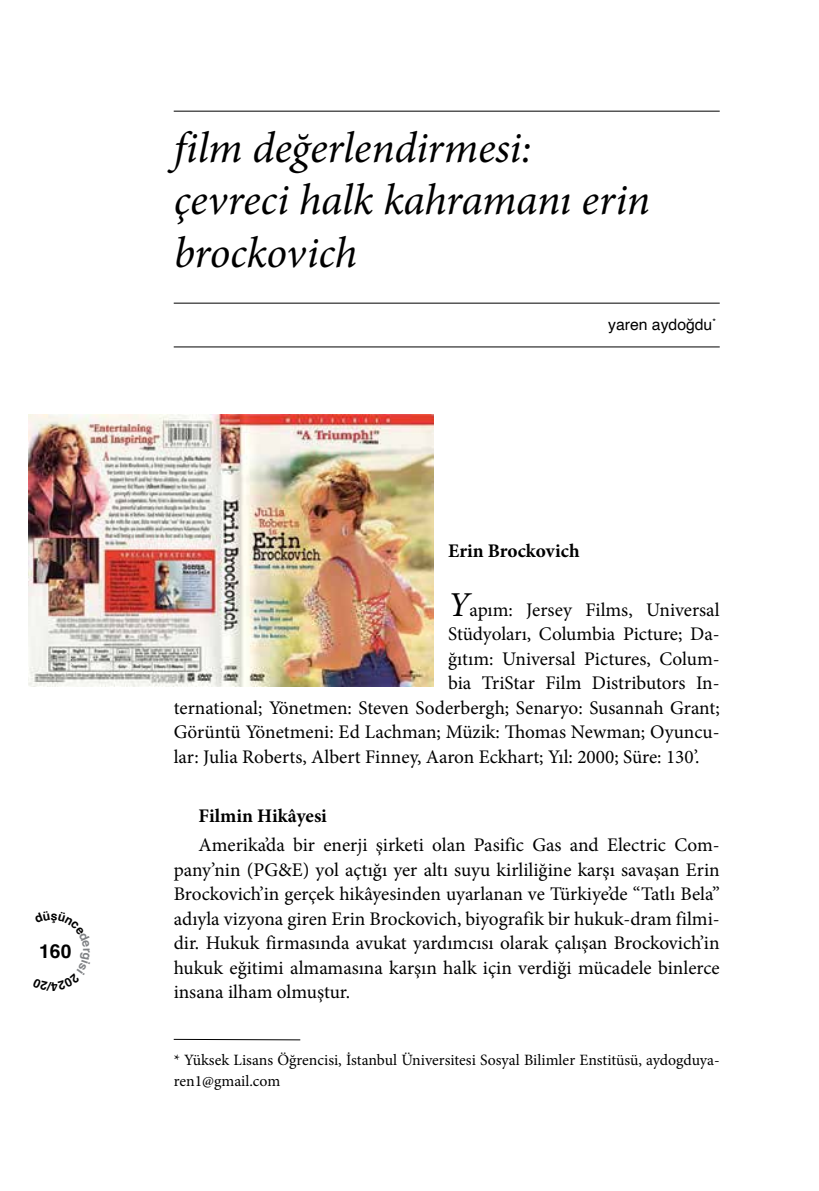
<style>
.page{position:relative;width:819px;height:1191px;background:#fff}
.page>*{position:absolute;margin:0;border:0;box-sizing:border-box;transform-origin:0 0}
.t1{font:italic 43.75px/52.5px "Minion Pro";letter-spacing:-.005em;color:#000}
.t2{font:19.25px/24.5px "Minion Pro";color:#000;text-align:justify}
.t3{font:700 19.25px "Minion Pro";color:#000}
.t4{font:700 19.25px "Helvetica";color:#000}
.t5{font:15.75px/21px "Minion Pro";color:#000}
.t6{font:15.75px "Helvetica";color:#000}
.s1{font-style:italic;font-size:35px}
</style>
<div class="page">
<hr style="left:174px;top:111px;width:545px;height:1px;background:#000">
<hr style="left:174px;top:303px;width:545px;height:1px;background:#000">
<hr style="left:174px;top:346px;width:545px;height:1px;background:#000">
<hr style="left:174px;top:1039px;width:126px;height:1px;background:#000">
<img style="left:28px;top:414px;width:405px;height:272px">
<p class="t4" style="left:39px;top:939px;width:34px">160</p>
<h1 class="t1" style="left:174px;top:121px;width:478px">film değerlendirmesi: çevreci halk kahramanı erin brockovich</h1>
<p class="t6" style="left:608px;top:312px;width:109px">yaren aydoğdu<sup>*</sup></p>
<p class="t3" style="left:448px;top:537px;width:133px">Erin Brockovich</p>
<p class="t2" style="left:448px;top:597px;width:273px"><span class="s1">Y</span>apım: Jersey Films, Universal</p>
<p class="t2" style="left:448px;top:622px;width:273px">Stüdyoları, Columbia Picture; Da-</p>
<p class="t2" style="left:448px;top:646px;width:273px">ğıtım: Universal Pictures, Colum-</p>
<p class="t2" style="left:448px;top:671px;width:273px">bia TriStar Film Distributors In-</p>
<p class="t2" style="left:174px;top:695px;width:547px">ternational; Yönetmen: Steven Soderbergh; Senaryo: Susannah Grant;</p>
<p class="t2" style="left:174px;top:720px;width:547px">Görüntü Yönetmeni: Ed Lachman; Müzik: Thomas Newman; Oyuncu-</p>
<p class="t2" style="left:174px;top:744px;width:527px">lar: Julia Roberts, Albert Finney, Aaron Eckhart; Yıl: 2000; Süre: 130’.</p>
<p class="t3" style="left:198px;top:802px;width:130px">Filmin Hikâyesi</p>
<p class="t2" style="left:174px;top:832px;width:547px;text-indent:25px">Amerika’da bir enerji şirketi olan Pasific Gas and Electric Com&shy;pany’nin (PG&amp;E) yol açtığı yer altı suyu kirliliğine karşı savaşan Erin Brockovich’in gerçek hikâyesinden uyarlanan ve Türkiye’de “Tatlı Bela” adıyla vizyona giren Erin Brockovich, biyografik bir hukuk-dram filmi&shy;dir. Hukuk firmasında avukat yardımcısı olarak çalışan Brockovich’in hukuk eğitimi almamasına karşın halk için verdiği mücadele binlerce insana ilham olmuştur.</p>
<p class="t5" style="left:174px;top:1049px;width:547px">* Yüksek Lisans Öğrencisi, İstanbul Üniversitesi Sosyal Bilimler Enstitüsü, aydogduya&shy;ren1@gmail.com</p>
</div>
